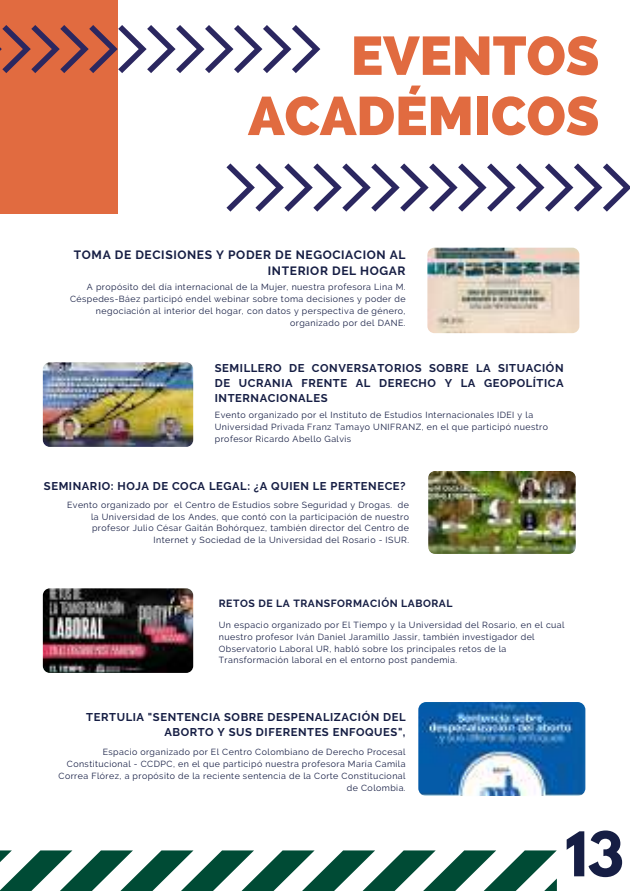
<style>
.page{position:relative;width:630px;height:891px;background:#fff}
.page>*{position:absolute;margin:0;border:0;box-sizing:border-box;transform-origin:0 0}
.t1{font:700 54.4px "League Spartan";color:#161e44}
.t2{font:800 54px/60px "Raleway";color:#e16b40;text-align:right}
.t3{font:700 12px/16px "Raleway";letter-spacing:.05em;color:#161e44;text-align:right}
.t4{font:700 11.2px/14.8px "Raleway";letter-spacing:.05em;color:#161e44;text-align:justify}
.t5{font:700 10.4px "Raleway";letter-spacing:.05em;color:#161e44}
.t6{font:8.8px/11.6px "Raleway";letter-spacing:.05em;color:#161e44;text-align:right}
</style>
<div class="page">
<div style="left:0;top:0;width:117px;height:214px;background:#e16b40"></div>
<svg style="left:0;top:25px;width:320px;height:48px"></svg>
<svg style="left:226px;top:164px;width:404px;height:48px"></svg>
<svg style="left:0;top:850px;width:557px;height:41px"></svg>
<img style="left:427px;top:248px;width:152px;height:85px;border-radius:7px">
<img style="left:43px;top:362px;width:150px;height:85px;border-radius:7px">
<img style="left:428px;top:471px;width:148px;height:83px;border-radius:7px">
<img style="left:43px;top:588px;width:150px;height:85px;border-radius:7px">
<img style="left:418px;top:702px;width:167px;height:94px;border-radius:8px">
<h2 class="t2" style="left:248px;top:26px;width:353px">EVENTOS<br>ACADÉMICOS</h2>
<h3 class="t3" style="left:74px;top:246px;width:333px">TOMA DE DECISIONES Y PODER DE NEGOCIACION AL<br>INTERIOR DEL HOGAR</h3>
<p class="t6" style="left:70px;top:281px;width:337px">A propósito del día internacional de la Mujer, nuestra profesora Lina M.<br>Céspedes-Báez participó endel webinar sobre toma decisiones y poder de negociación al interior del hogar, con datos y perspectiva de género, organizado por del DANE.</p>
<p class="t4" style="left:215px;top:361px;width:350px">SEMILLERO DE CONVERSATORIOS SOBRE LA SITUACIÓN DE UCRANIA FRENTE AL DERECHO Y LA GEOPOLÍTICA INTERNACIONALES</p>
<p class="t6" style="left:215px;top:409px;width:335px;text-align:left">Evento organizado por el Instituto de Estudios Internacionales IDEI y la<br>Universidad Privada Franz Tamayo UNIFRANZ, en el que participó nuestro profesor Ricardo Abello Galvis</p>
<p class="t4" style="left:44px;top:478px;width:363px">SEMINARIO: HOJA DE COCA LEGAL: ¿A QUIEN LE PERTENECE?</p>
<p class="t6" style="left:67px;top:499px;width:343px">Evento organizado por el Centro de Estudios sobre Seguridad y Drogas. de la Universidad de los Andes, que contó con la participación de nuestro profesor Julio César Gaitán Bohórquez, también director del Centro de Internet y Sociedad de la Universidad del Rosario - ISUR.</p>
<p class="t5" style="left:219px;top:597px;width:235px">RETOS DE LA TRANSFORMACIÓN LABORAL</p>
<p class="t6" style="left:219px;top:619px;width:347px;text-align:left">Un espacio organizado por El Tiempo y la Universidad del Rosario, en el cual nuestro profesor Iván Daniel Jaramillo Jassir, también investigador del Observatorio Laboral UR, habló sobre los principales retos de la Transformación laboral en el entorno post pandemia.</p>
<p class="t4" style="left:86px;top:710px;width:321px;text-align:right">TERTULIA "SENTENCIA SOBRE DESPENALIZACIÓN DEL<br>ABORTO Y SUS DIFERENTES ENFOQUES",</p>
<p class="t6" style="left:59px;top:746px;width:349px">Espacio organizado por El Centro Colombiano de Derecho Procesal Constitucional - CCDPC, en el que participó nuestra profesora María Camila Correa Flórez, a propósito de la reciente sentencia de la Corte Constitucional de Colombia.</p>
<h1 class="t1" style="left:565px;top:827px;width:60px">13</h1>
</div>
